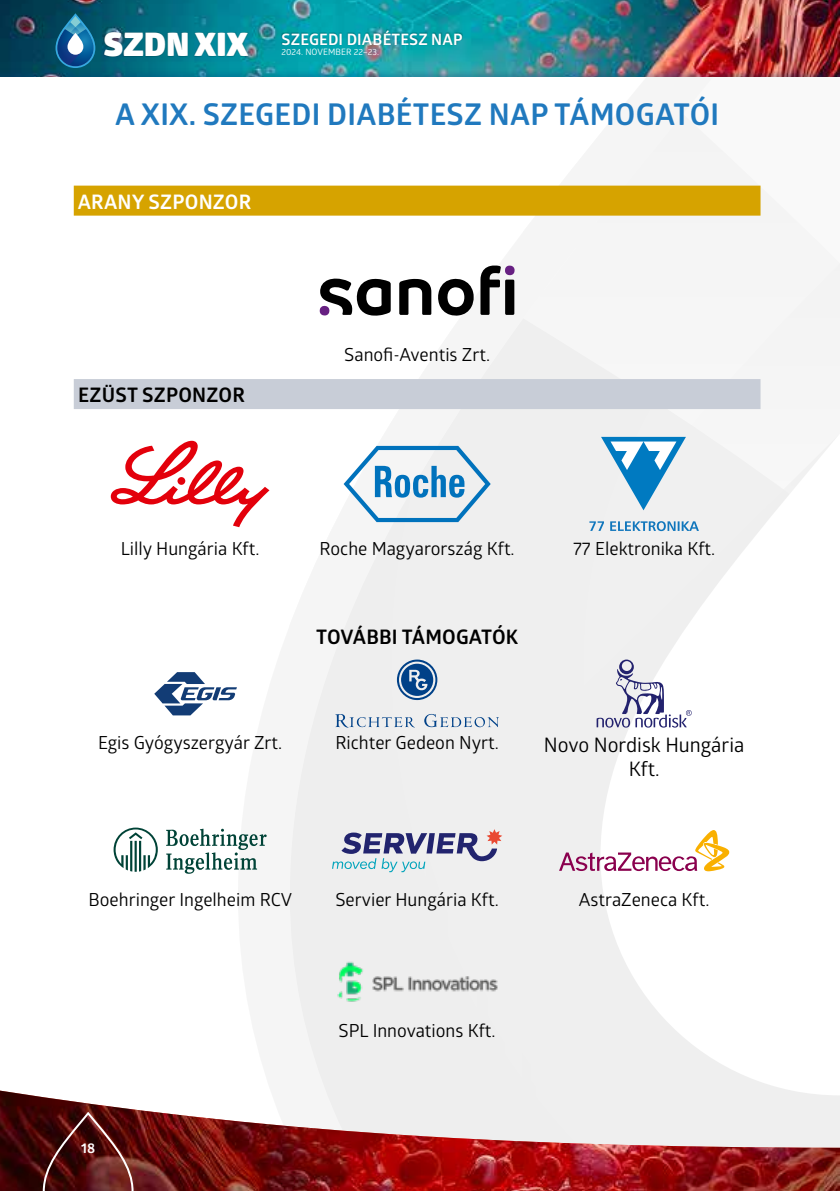
<style>
.page{position:relative;width:840px;height:1191px;background:#fff}
.page>*{position:absolute;margin:0;border:0;box-sizing:border-box;transform-origin:0 0}
.t1{font:700 30px "Glober";letter-spacing:.01em;color:#2079be}
.t2{font:700 20px "Glober";letter-spacing:.01em;color:#000}
.t3{font:20px/24px "Glober";color:#000;text-align:center}
.t4{font:700 20px "Glober";letter-spacing:.01em;color:#fff}
.t5{font:18px "Glober";color:#000}
.t6{font:700 15.8px "Glober";letter-spacing:.01em;color:#fff}
.t7{font:700 14px "Glober";color:#fff}
.t8{font:8.8px "Glober";letter-spacing:.005em;color:#fff}
.s1{font-weight:900;font-size:32.4px}
</style>
<div class="page">
<img style="left:0;top:0;width:839px;height:68px">
<div style="left:103px;top:32px;width:147px;height:26px;background:#000;opacity:.3"></div>
<div style="left:281px;top:29px;width:181px;height:17px;background:#000;opacity:.3"></div>
<svg style="left:55px;top:13px;width:40px;height:55px;background:#13628e"></svg>
<svg style="left:67px;top:33px;width:16px;height:22px"></svg>
<svg style="left:523px;top:114px;width:168px;height:109px"></svg>
<div style="left:691px;top:122px;width:148px;height:196px;background:#f5f5f5"></div>
<svg style="left:289px;top:318px;width:550px;height:651px"></svg>
<div style="left:295px;top:433px;width:305px;height:653px;background:#efefef"></div>
<svg style="left:600px;top:433px;width:239px;height:653px"></svg>
<img style="left:0;top:1086px;width:839px;height:105px">
<svg style="left:42px;top:1110px;width:92px;height:81px;background:#581b1a"></svg>
<div style="left:74px;top:186px;width:686px;height:30px;background:#d6a300"></div>
<div style="left:74px;top:379px;width:686px;height:30px;background:#c8cdd7"></div>
<svg style="left:319px;top:265px;width:195px;height:50px"></svg>
<svg style="left:111px;top:441px;width:158px;height:86px"></svg>
<svg style="left:343px;top:446px;width:147px;height:76px"></svg>
<svg style="left:589px;top:521px;width:109px;height:10px"></svg>
<svg style="left:600px;top:437px;width:85px;height:73px"></svg>
<svg style="left:154px;top:672px;width:83px;height:43px"></svg>
<svg style="left:335px;top:714px;width:80px;height:13px"></svg>
<svg style="left:424px;top:714px;width:74px;height:13px"></svg>
<svg style="left:396px;top:659px;width:41px;height:41px"></svg>
<svg style="left:596px;top:659px;width:95px;height:68px"></svg>
<svg style="left:113px;top:827px;width:45px;height:44px"></svg>
<svg style="left:166px;top:828px;width:100px;height:45px"></svg>
<svg style="left:332px;top:829px;width:170px;height:43px"></svg>
<svg style="left:558px;top:830px;width:171px;height:41px"></svg>
<img style="left:332px;top:957px;width:170px;height:48px">
<p class="t6" style="left:104px;top:28px;width:360px"><span class="s1">SZDN XIX</span> SZEGEDI DIABÉTESZ NAP</p>
<p class="t8" style="left:281px;top:46px;width:99px">2024. NOVEMBER 22–23.</p>
<h1 class="t1" style="left:115px;top:93px;width:605px">A XIX. SZEGEDI DIABÉTESZ NAP TÁMOGATÓI</h1>
<p class="t4" style="left:78px;top:187px;width:175px">ARANY SZPONZOR</p>
<p class="t2" style="left:78px;top:381px;width:168px">EZÜST SZPONZOR</p>
<p class="t5" style="left:344px;top:342px;width:147px">Sanofi-Aventis Zrt.</p>
<p class="t5" style="left:121px;top:535px;width:140px">Lilly Hungária Kft.</p>
<p class="t5" style="left:319px;top:535px;width:196px">Roche Magyarország Kft.</p>
<p class="t5" style="left:572px;top:535px;width:144px">77 Elektronika Kft.</p>
<p class="t2" style="left:316px;top:622px;width:203px">TOVÁBBI TÁMOGATÓK</p>
<p class="t5" style="left:98px;top:730px;width:185px">Egis Gyógyszergyár Zrt.</p>
<p class="t5" style="left:335px;top:730px;width:165px">Richter Gedeon Nyrt.</p>
<p class="t3" style="left:543px;top:731px;width:202px">Novo Nordisk Hungária<br>Kft.</p>
<p class="t5" style="left:88px;top:887px;width:205px">Boehringer Ingelheim RCV</p>
<p class="t5" style="left:335px;top:887px;width:165px">Servier Hungária Kft.</p>
<p class="t5" style="left:578px;top:887px;width:132px">AstraZeneca Kft.</p>
<p class="t7" style="left:81px;top:1138px;width:16px">18</p>
<p class="t5" style="left:338px;top:1018px;width:158px">SPL Innovations Kft.</p>
</div>
